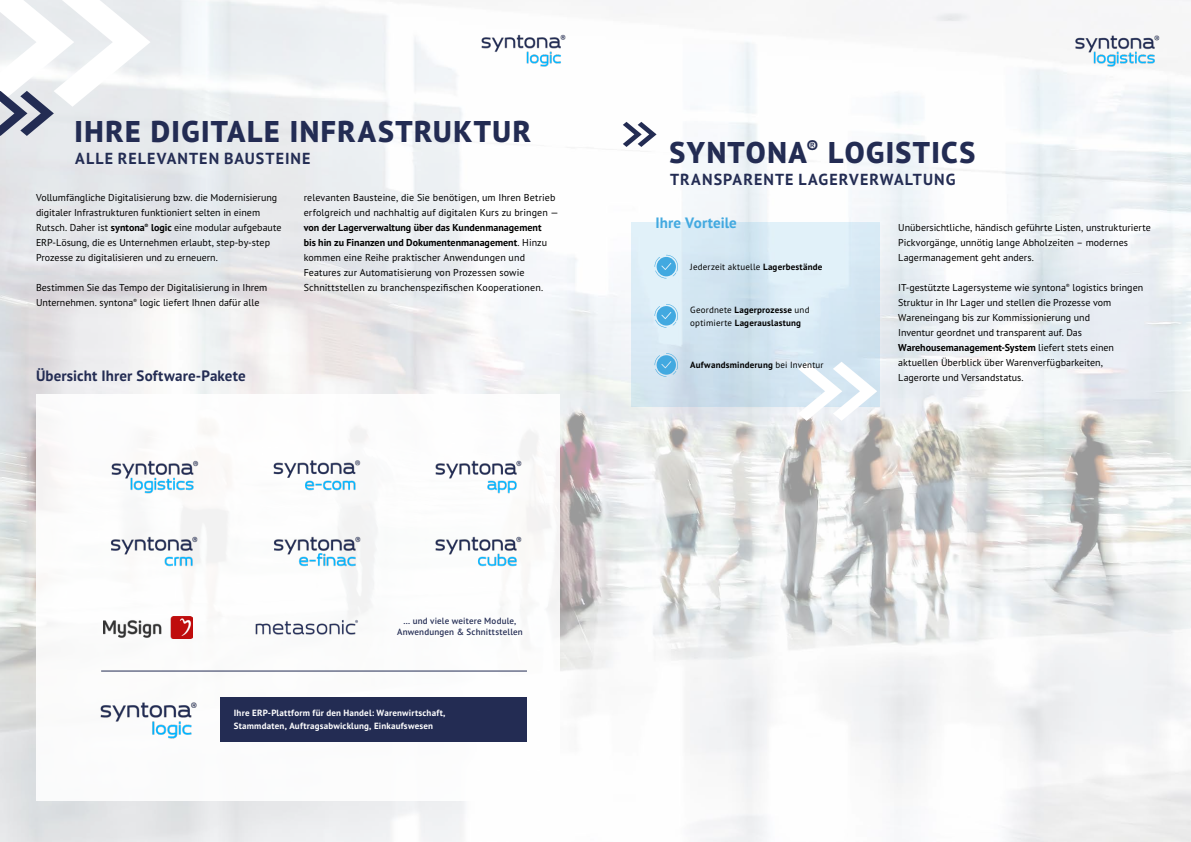
<style>
.page{position:relative;width:1191px;height:842px;background:#fff}
.page>*{position:absolute;margin:0;border:0;box-sizing:border-box;transform-origin:0 0}
.t1{font:800 30px "PT Sans Pro";letter-spacing:.05em;color:#232c53}
.t2{font:700 16px "PT Sans Pro";letter-spacing:.065em;color:#232c53}
.t3{font:700 15px "PT Sans Pro";letter-spacing:.005em;color:#232c53}
.t4{font:700 15px "PT Sans Pro";letter-spacing:.005em;color:#42a9e0}
.t5{font:10px/15px "PT Sans Pro";color:#000}
.t6{font:700 9px/13px "PT Sans Pro";letter-spacing:.02em;color:#fff}
.t7{font:700 9px/13px "PT Sans Pro";letter-spacing:.02em;color:#000}
.t8{font:600 9px/10.8px "PT Sans Pro";letter-spacing:.02em;color:#232c53;text-align:center}
.t9{font:9px "PT Sans Pro";letter-spacing:.02em;color:#000}
.s1{font-weight:700}
.s2{font-weight:400}
</style>
<div class="page">
<img style="left:0;top:0;width:1191px;height:842px">
<svg style="left:0;top:0;width:151px;height:136px"></svg>
<div style="left:36px;top:394px;width:523px;height:407px;background:#fff"></div>
<img style="left:273px;top:460px;width:88px;height:31px">
<img style="left:273px;top:526px;width:92px;height:51px">
<img style="left:255px;top:607px;width:110px;height:28px">
<img style="left:435px;top:450px;width:92px;height:44px">
<img style="left:435px;top:536px;width:87px;height:31px">
<img style="left:111px;top:460px;width:88px;height:34px">
<img style="left:110px;top:526px;width:92px;height:41px">
<img style="left:103px;top:616px;width:90px;height:22px">
<img style="left:100px;top:702px;width:97px;height:37px">
<div style="left:220px;top:697px;width:307px;height:44px;background:#232c53"></div>
<img style="left:440px;top:24px;width:130px;height:51px">
<svg style="left:623px;top:122px;width:33px;height:25px"></svg>
<svg style="left:631px;top:222px;width:248px;height:185px;background:#d5e7f2"></svg>
<svg style="left:798px;top:362px;width:79px;height:59px"></svg>
<svg style="left:654px;top:255px;width:24px;height:23px"></svg>
<svg style="left:654px;top:304px;width:24px;height:24px"></svg>
<svg style="left:654px;top:353px;width:24px;height:24px"></svg>
<img style="left:1033px;top:24px;width:130px;height:51px">
<hr style="left:101px;top:671px;width:426px;height:1px;background:#232c53">
<h1 class="t1" style="left:75px;top:111px;width:458px">IHRE DIGITALE INFRASTRUKTUR</h1>
<h2 class="t2" style="left:75px;top:148px;width:237px">ALLE RELEVANTEN BAUSTEINE</h2>
<p class="t5" style="left:36px;top:190px;width:247px">Vollumfängliche Digitalisierung bzw. die Modernisierung digitaler Infrastrukturen funktioniert selten in einem Rutsch. Daher ist <span class="s1">syntona</span><sup>®</sup> <span class="s1">logic</span> eine modular aufgebaute ERP-Lösung, die es Unternehmen erlaubt, step-by-step Prozesse zu digitalisieren und zu erneuern.</p>
<p class="t5" style="left:36px;top:280px;width:233px">Bestimmen Sie das Tempo der Digitalisierung in Ihrem<br>Unternehmen. syntona<sup>®</sup> logic liefert Ihnen dafür alle</p>
<p class="t5" style="left:304px;top:190px;width:256px">relevanten Bausteine, die Sie benötigen, um Ihren Betrieb erfolgreich und nachhaltig auf digitalen Kurs zu bringen —</p>
<p class="t5" style="left:304px;top:220px;width:245px"><span class="s1">von der Lagerverwaltung über das Kundenmanagement bis hin zu Finanzen und Dokumentenmanagement</span>. Hinzu kommen eine Reihe praktischer Anwendungen und Features zur Automatisierung von Prozessen sowie Schnittstellen zu branchenspezifischen Kooperationen.</p>
<h3 class="t3" style="left:36px;top:365px;width:211px">Übersicht Ihrer Software-Pakete</h3>
<p class="t8" style="left:397px;top:616px;width:127px">... und viele weitere Module,<br>Anwendungen &amp; Schnittstellen</p>
<p class="t6" style="left:234px;top:706px;width:213px">Ihre ERP-Plattform für den Handel: Warenwirtschaft,<br>Stammdaten, Auftragsabwicklung, Einkaufswesen</p>
<h1 class="t1" style="left:669px;top:132px;width:307px">SYNTONA<sup>®</sup> LOGISTICS</h1>
<h2 class="t2" style="left:670px;top:169px;width:287px">TRANSPARENTE LAGERVERWALTUNG</h2>
<h3 class="t4" style="left:655px;top:212px;width:83px">Ihre Vorteile</h3>
<p class="t9" style="left:690px;top:261px;width:134px">Jederzeit aktuelle <span class="s1">Lagerbestände</span></p>
<p class="t7" style="left:690px;top:303px;width:121px"><span class="s2">Geordnete</span> Lagerprozesse <span class="s2">und optimierte</span> Lagerauslastung</p>
<p class="t7" style="left:690px;top:359px;width:135px">Aufwandsminderung <span class="s2">bei Inventur</span></p>
<p class="t5" style="left:898px;top:220px;width:254px">Unübersichtliche, händisch geführte Listen, unstrukturierte<br>Pickvorgänge, unnötig lange Abholzeiten – modernes<br>Lagermanagement geht anders.</p>
<p class="t5" style="left:898px;top:280px;width:246px">IT-gestützte Lagersysteme wie syntona<sup>®</sup> logistics bringen Struktur in Ihr Lager und stellen die Prozesse vom Wareneingang bis zur Kommissionierung und<br>Inventur geordnet und transparent auf. Das <span class="s1">Warehousemanagement-System</span> liefert stets einen aktuellen Überblick über Warenverfügbarkeiten, Lagerorte und Versandstatus.</p>
</div>
